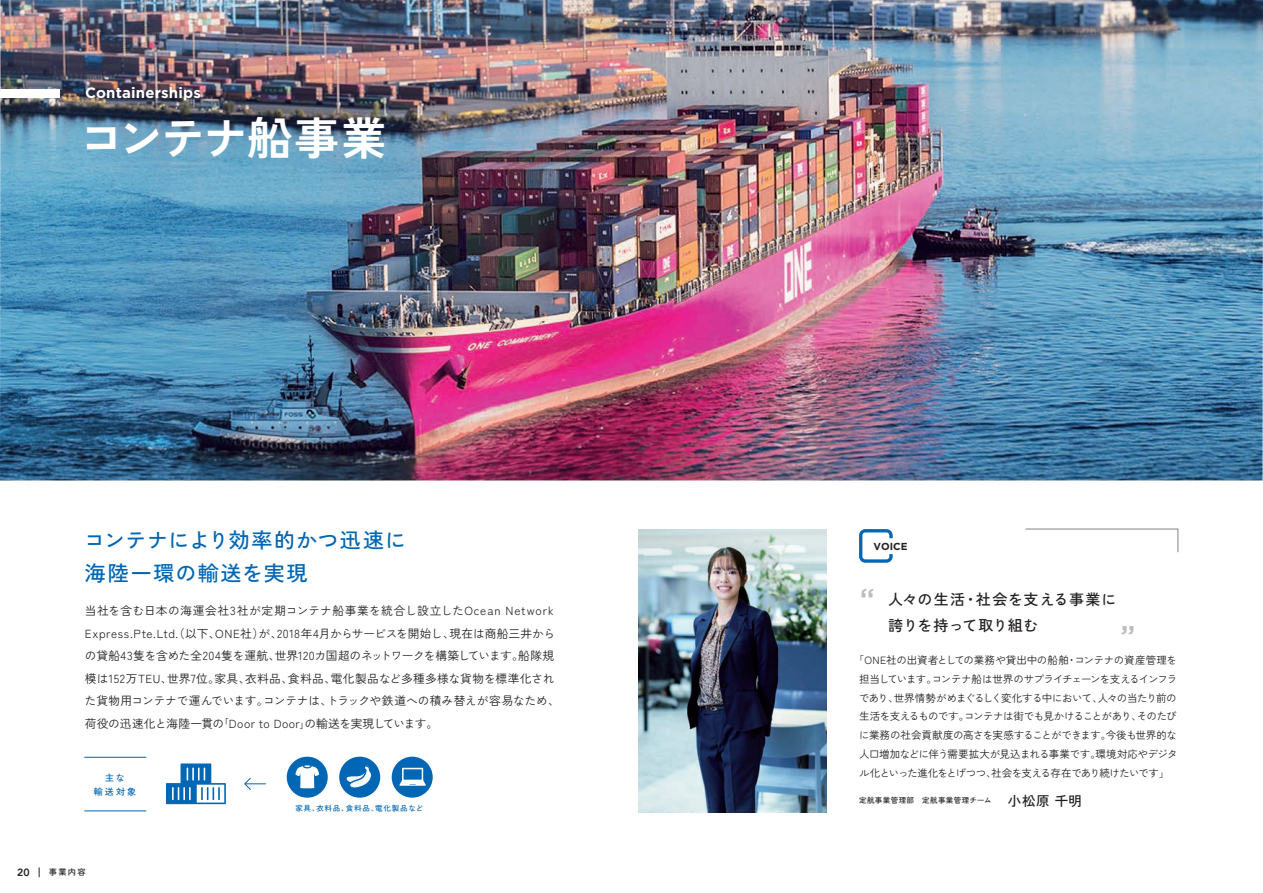
<style>
.page{position:relative;width:1263px;height:893px;background:#fff}
.page>*{position:absolute;margin:0;border:0;box-sizing:border-box;transform-origin:0 0}
.t1{font:700 45px "Zen Kaku Gothic New";letter-spacing:-.035em;color:#fff}
.t2{font:500 30px "Gotham";color:#bcbdc0}
.t3{font:500 21px/33px "Zen Kaku Gothic New";letter-spacing:.045em;color:#0166b3}
.t4{font:500 15px/25.5px "Zen Kaku Gothic New";letter-spacing:.04em;color:#231f20}
.t5{font:700 15px "Gotham";letter-spacing:.01em;color:#fff}
.t6{font:11.7px/22.5px "Zen Kaku Gothic New";letter-spacing:.015em;color:#231f20}
.t7{font:10.5px/18.8px "Zen Kaku Gothic New";letter-spacing:-.045em;color:#231f20;text-align:center}
.t8{font:800 10.5px "Avenir";color:#231f20}
.t9{font:700 10.2px "Gotham";color:#231f20}
.t10{font:500 9px/14.4px "Zen Kaku Gothic New";letter-spacing:.22em;color:#0166b3;text-align:center}
.t11{font:500 8.25px "Zen Kaku Gothic New";color:#231f20}
.t12{font:500 7.5px "Zen Kaku Gothic New";letter-spacing:.05em;color:#231f20}
.t13{font:500 7.5px "Zen Kaku Gothic New";letter-spacing:.105em;color:#0166b3}
.s1{font-size:13.5px}
</style>
<div class="page">
<img style="left:638px;top:529px;width:188px;height:284px">
<img style="left:0;top:0;width:1263px;height:480px">
<svg style="left:244px;top:777px;width:22px;height:13px"></svg>
<div style="left:0;top:89px;width:59px;height:9px;background:#fff"></div>
<svg style="left:859px;top:529px;width:34px;height:34px"></svg>
<svg style="left:1025px;top:529px;width:153px;height:24px"></svg>
<svg style="left:166px;top:763px;width:60px;height:41px"></svg>
<hr style="left:84px;top:811px;width:62px;height:1px;background:#0166b3">
<hr style="left:84px;top:757px;width:62px;height:1px;background:#0166b3">
<div style="left:287px;top:757px;width:41px;height:41px;background:#0166b3;border-radius:20px"></div>
<div style="left:339px;top:757px;width:41px;height:41px;background:#0166b3;border-radius:20px"></div>
<div style="left:392px;top:757px;width:41px;height:41px;background:#0166b3;border-radius:20px"></div>
<svg style="left:295px;top:765px;width:24px;height:23px"></svg>
<svg style="left:346px;top:762px;width:28px;height:26px"></svg>
<svg style="left:399px;top:768px;width:27px;height:18px"></svg>
<p class="t5" style="left:85px;top:83px;width:117px">Containerships</p>
<h1 class="t1" style="left:79px;top:110px;width:309px">コンテナ船事業</h1>
<h3 class="t3" style="left:84px;top:523px;width:324px">コンテナにより効率的かつ迅速に海陸一環の輸送を実現</h3>
<p class="t6" style="left:85px;top:600px;width:476px">当社を含む日本の海運会社3社が定期コンテナ船事業を統合し設立したOcean Network Express.Pte.Ltd.（以下、ONE社）が、2018年4月からサービスを開始し、現在は商船三井からの貸船43隻を含めた全204隻を運航、世界120カ国超のネットワークを構築しています。船隊規模は152万TEU、世界7位。家具、衣料品、食料品、電化製品など多種多様な貨物を標準化された貨物用コンテナで運んでいます。コンテナは、トラックや鉄道への積み替えが容易なため、荷役の迅速化と海陸一貫の｢Door to Door｣の輸送を実現しています。</p>
<p class="t10" style="left:94px;top:770px;width:44px">主な<br>輸送対象</p>
<p class="t8" style="left:17px;top:864px;width:14px">20</p>
<p class="t11" style="left:49px;top:867px;width:38px">事業内容</p>
<p class="t13" style="left:295px;top:803px;width:130px">家具、衣料品、食料品、電化製品など</p>
<p class="t9" style="left:873px;top:539px;width:35px">VOICE</p>
<h2 class="t2" style="left:860px;top:580px;width:17px">“</h2>
<p class="t4" style="left:888px;top:587px;width:230px">人々の生活・社会を支える事業に誇りを持って取り組む</p>
<h2 class="t2" style="left:1120px;top:617px;width:17px">”</h2>
<p class="t7" style="left:854px;top:651px;width:325px">「ONE社の出資者としての業務や貸出中の船舶・コンテナの資産管理を担当しています。コンテナ船は世界のサプライチェーンを支えるインフラであり、世界情勢がめまぐるしく変化する中において、人々の当たり前の生活を支えるものです。コンテナは街でも見かけることがあり、そのたびに業務の社会貢献度の高さを実感することができます。今後も世界的な人口増加などに伴う需要拡大が見込まれる事業です。環境対応やデジタル化といった進化をとげつつ、社会を支える存在であり続けたいです」</p>
<p class="t12" style="left:859px;top:796px;width:225px">定航事業管理部　定航事業管理チーム　　<span class="s1">小松原 千明</span></p>
</div>
